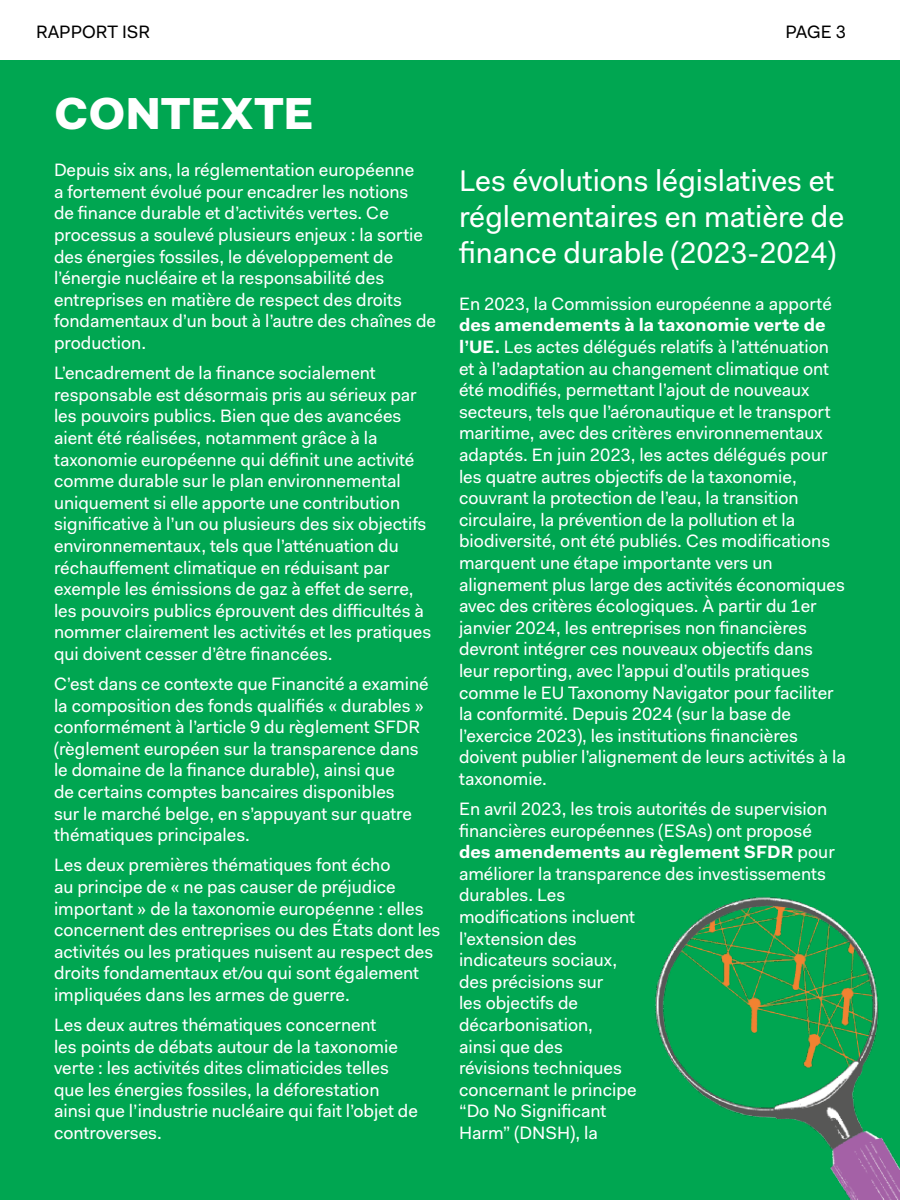
<style>
.page{position:relative;width:900px;height:1200px;background:#fff}
.page>*{position:absolute;margin:0;border:0;box-sizing:border-box;transform-origin:0 0}
.Grand_titre_1{font:900 45px "Fakt Pro";color:#fff}
.Moyen_titre_1{font:30px/36px "Fakt Pro";color:#fff}
.Paragraph_Style_1{font:18px/21.6px "Fakt Pro";color:#fff}
.t1{font:18px "Fakt Pro";color:#000}
.s1{font-weight:700}
</style>
<div class="page">
<div style="left:0;top:60px;width:900px;height:1140px;background:#00a651"></div>
<img style="left:655px;top:897px;width:245px;height:303px">
<p class="t1" style="left:36px;top:20px;width:116px">RAPPORT ISR</p>
<p class="t1" style="left:785px;top:20px;width:62px">PAGE 3</p>
<p class="Grand_titre_1" style="left:54px;top:84px;width:261px">CONTEXTE</p>
<p class="Paragraph_Style_1" style="left:54px;top:159px;width:384px">Depuis six ans, la réglementation européenne<br>a fortement évolué pour encadrer les notions<br>de finance durable et d’activités vertes. Ce processus a soulevé plusieurs enjeux : la sortie des énergies fossiles, le développement de l’énergie nucléaire et la responsabilité des entreprises en matière de respect des droits fondamentaux d’un bout à l’autre des chaînes de production.</p>
<p class="Paragraph_Style_1" style="left:54px;top:362px;width:379px">L’encadrement de la finance socialement responsable est désormais pris au sérieux par les pouvoirs publics. Bien que des avancées aient été réalisées, notamment grâce à la taxonomie européenne qui définit une activité comme durable sur le plan environnemental uniquement si elle apporte une contribution significative à l’un ou plusieurs des six objectifs environnementaux, tels que l’atténuation du réchauffement climatique en réduisant par exemple les émissions de gaz à effet de serre, les pouvoirs publics éprouvent des difficultés à nommer clairement les activités et les pratiques qui doivent cesser d’être financées.</p>
<p class="Paragraph_Style_1" style="left:54px;top:673px;width:376px">C’est dans ce contexte que Financité a examiné la composition des fonds qualifiés « durables » conformément à l’article 9 du règlement SFDR (règlement européen sur la transparence dans le domaine de la finance durable), ainsi que<br>de certains comptes bancaires disponibles<br>sur le marché belge, en s’appuyant sur quatre thématiques principales.</p>
<p class="Paragraph_Style_1" style="left:54px;top:854px;width:388px">Les deux premières thématiques font écho<br>au principe de « ne pas causer de préjudice important » de la taxonomie européenne : elles concernent des entreprises ou des États dont les activités ou les pratiques nuisent au respect des droits fondamentaux et/ou qui sont également impliquées dans les armes de guerre.</p>
<p class="Paragraph_Style_1" style="left:54px;top:1014px;width:365px">Les deux autres thématiques concernent<br>les points de débats autour de la taxonomie verte : les activités dites climaticides telles que les énergies fossiles, la déforestation ainsi que l’industrie nucléaire qui fait l’objet de controverses.</p>
<p class="Moyen_titre_1" style="left:459px;top:162px;width:387px">Les évolutions législatives et réglementaires en matière de finance durable (2023-2024)</p>
<p class="Paragraph_Style_1" style="left:459px;top:293px;width:388px">En 2023, la Commission européenne a apporté <span class="s1">des amendements à la taxonomie verte de l’UE.</span> Les actes délégués relatifs à l’atténuation et à l’adaptation au changement climatique ont été modifiés, permettant l’ajout de nouveaux secteurs, tels que l’aéronautique et le transport maritime, avec des critères environnementaux adaptés. En juin 2023, les actes délégués pour les quatre autres objectifs de la taxonomie, couvrant la protection de l’eau, la transition circulaire, la prévention de la pollution et la biodiversité, ont été publiés. Ces modifications marquent une étape importante vers un alignement plus large des activités économiques avec des critères écologiques. À partir du 1er janvier 2024, les entreprises non financières devront intégrer ces nouveaux objectifs dans leur reporting, avec l’appui d’outils pratiques comme le EU Taxonomy Navigator pour faciliter la conformité. Depuis 2024 (sur la base de l’exercice 2023), les institutions financières doivent publier l’alignement de leurs activités à la taxonomie.</p>
<p class="Paragraph_Style_1" style="left:459px;top:798px;width:377px">En avril 2023, les trois autorités de supervision financières européennes (ESAs) ont proposé <span class="s1">des amendements au règlement SFDR</span> pour améliorer la transparence des investissements durables. Les<br>modifications incluent<br>l’extension des<br>indicateurs sociaux,<br>des précisions sur<br>les objectifs de<br>décarbonisation,<br>ainsi que des<br>révisions techniques<br>concernant le principe<br>“Do No Significant<br>Harm” (DNSH), la</p>
</div>
